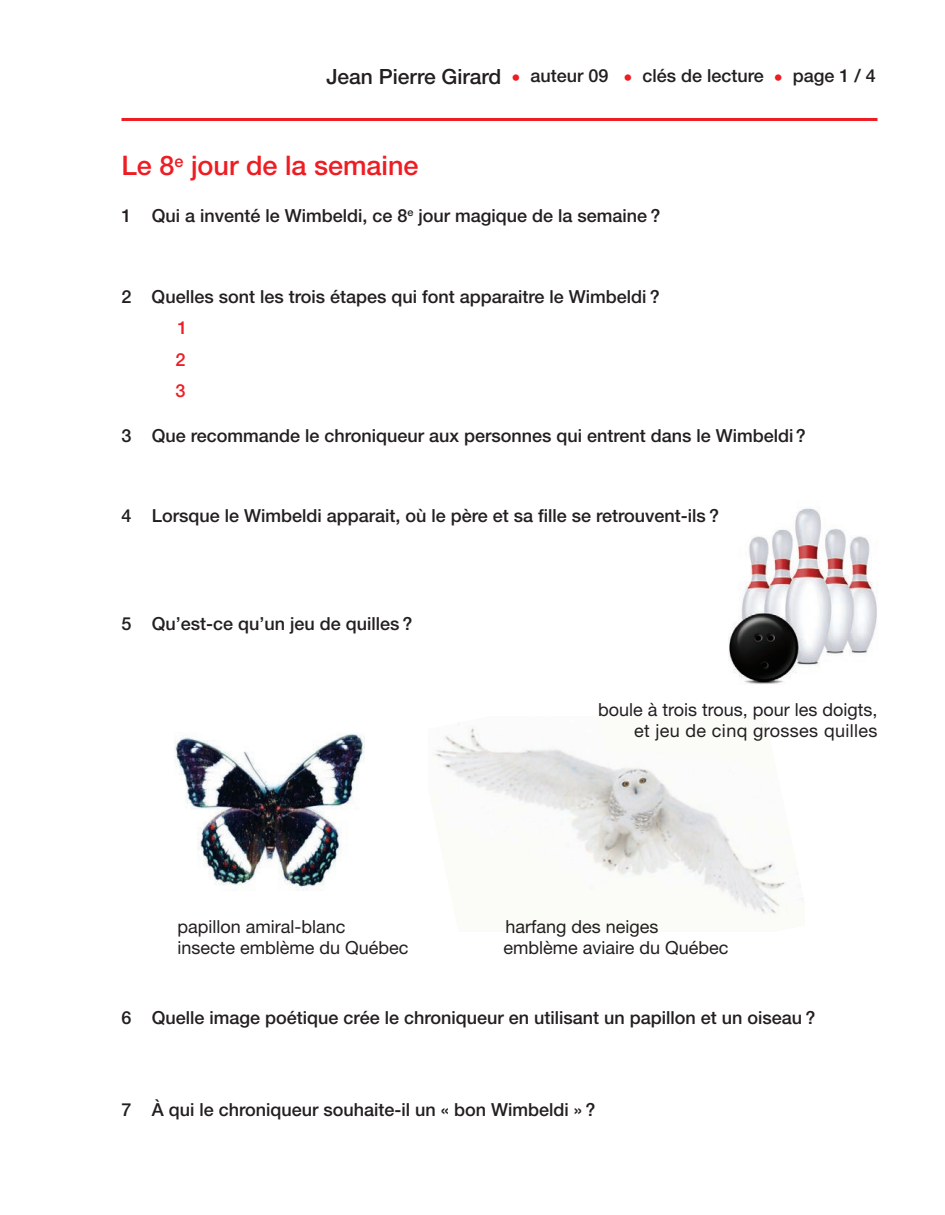
<style>
.page{position:relative;width:945px;height:1215px;background:#fff}
.page>*{position:absolute;margin:0;border:0;box-sizing:border-box;transform-origin:0 0}
.t1{font:500 27px "Helvetica Neue";color:#ee1d23}
.t2{font:500 18px "Helvetica Neue";color:#231f20}
.t3{font:18px/21px "Helvetica Neue";color:#231f20;text-align:right}
.t4{font:500 18px/31.5px "Helvetica Neue";color:#ee1d23;text-align:justify}
.s1{font-size:21px}
.s2{font-weight:400;color:#ee1d23}
</style>
<div class="page">
<img style="left:435px;top:728px;width:352px;height:189px">
<img style="left:174px;top:734px;width:190px;height:156px">
<img style="left:729px;top:507px;width:149px;height:177px">
<hr style="left:122px;top:118px;width:755px;height:3px;background:#ee1d23">
<p class="t2" style="left:326px;top:70px;width:551px"><span class="s1">Jean Pierre Girard</span> <span class="s2">•</span> auteur 09 <span class="s2">•</span> clés de lecture <span class="s2">•</span> page 1 / 4</p>
<h1 class="t1" style="left:122px;top:156px;width:299px">Le 8<sup>e</sup> jour de la semaine</h1>
<p class="t2" style="left:122px;top:209px;width:540px">1 Qui a inventé le Wimbeldi, ce 8<sup>e</sup> jour magique de la semaine ?</p>
<p class="t2" style="left:121px;top:290px;width:540px">2 Quelles sont les trois étapes qui font apparaitre le Wimbeldi ?</p>
<p class="t4" style="left:176px;top:314px;width:13px">1<br>2<br>3</p>
<p class="t2" style="left:121px;top:430px;width:686px">3 Que recommande le chroniqueur aux personnes qui entrent dans le Wimbeldi?</p>
<p class="t2" style="left:122px;top:509px;width:599px">4 Lorsque le Wimbeldi apparait, où le père et sa fille se retrouvent-ils ?</p>
<p class="t2" style="left:122px;top:617px;width:293px">5 Qu’est-ce qu’un jeu de quilles ?</p>
<p class="t3" style="left:598px;top:700px;width:281px">boule à trois trous, pour les doigts, et jeu de cinq grosses quilles</p>
<p class="t3" style="left:177px;top:918px;width:170px">papillon amiral-blanc</p>
<p class="t3" style="left:506px;top:918px;width:155px">harfang des neiges</p>
<p class="t3" style="left:177px;top:939px;width:233px">insecte emblème du Québec</p>
<p class="t3" style="left:504px;top:939px;width:227px">emblème aviaire du Québec</p>
<p class="t2" style="left:122px;top:1012px;width:695px">6 Quelle image poétique crée le chroniqueur en utilisant un papillon et un oiseau ?</p>
<p class="t2" style="left:122px;top:1103px;width:475px">7 À qui le chroniqueur souhaite-il un « bon Wimbeldi » ?</p>
</div>
